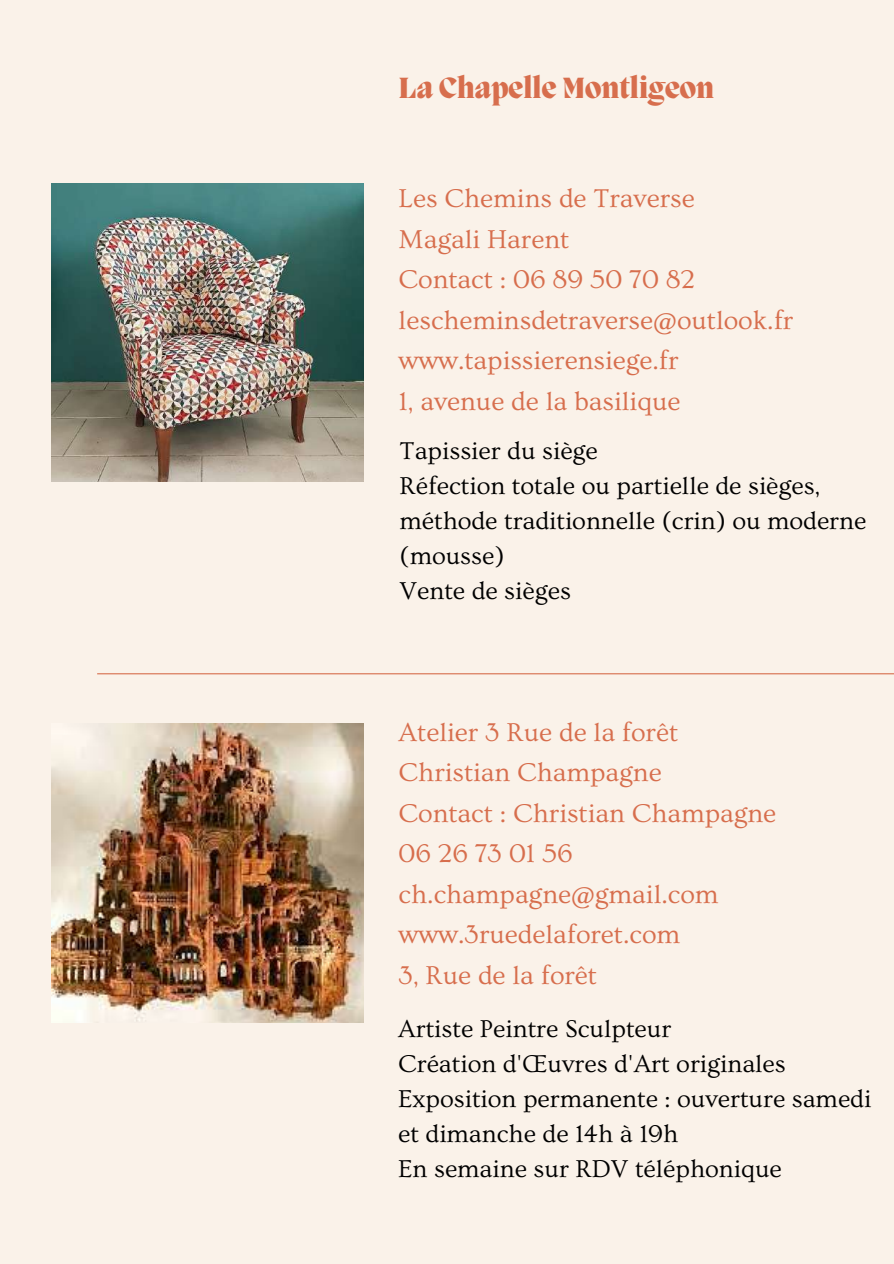
<style>
.page{position:relative;width:894px;height:1264px;background:#fff}
.page>*{position:absolute;margin:0;border:0;box-sizing:border-box;transform-origin:0 0}
.t1{font:800 30px "Migra";color:#d76e4d}
.t2{font:27px/40.5px "Ovo";color:#d76e4d}
.t3{font:25.5px/35px "Ovo";color:#000}
</style>
<div class="page">
<div style="left:0;top:0;width:893px;height:1263px;background:#faf2e9"></div>
<hr style="left:97px;top:673px;width:796px;height:1px;background:#d76e4d">
<img style="left:52px;top:724px;width:312px;height:298px">
<img style="left:52px;top:183px;width:312px;height:299px">
<p class="t1" style="left:398px;top:73px;width:317px">La Chapelle Montligeon</p>
<p class="t2" style="left:398px;top:179px;width:396px">Les Chemins de Traverse<br>Magali Harent<br>Contact : 06 89 50 70 82 lescheminsdetraverse@outlook.fr www.tapissierensiege.fr<br>1, avenue de la basilique</p>
<p class="t3" style="left:399px;top:434px;width:468px">Tapissier du siège<br>Réfection totale ou partielle de sièges, méthode traditionnelle (crin) ou moderne (mousse)<br>Vente de sièges</p>
<p class="t2" style="left:398px;top:712px;width:379px">Atelier 3 Rue de la forêt<br>Christian Champagne<br>Contact : Christian Champagne<br>06 26 73 01 56 ch.champagne@gmail.com www.3ruedelaforet.com<br>3, Rue de la forêt</p>
<p class="t3" style="left:398px;top:1012px;width:474px">Artiste Peintre Sculpteur<br>Création d'Œuvres d'Art originales<br>Exposition permanente : ouverture samedi et dimanche de 14h à 19h<br>En semaine sur RDV téléphonique</p>
</div>
